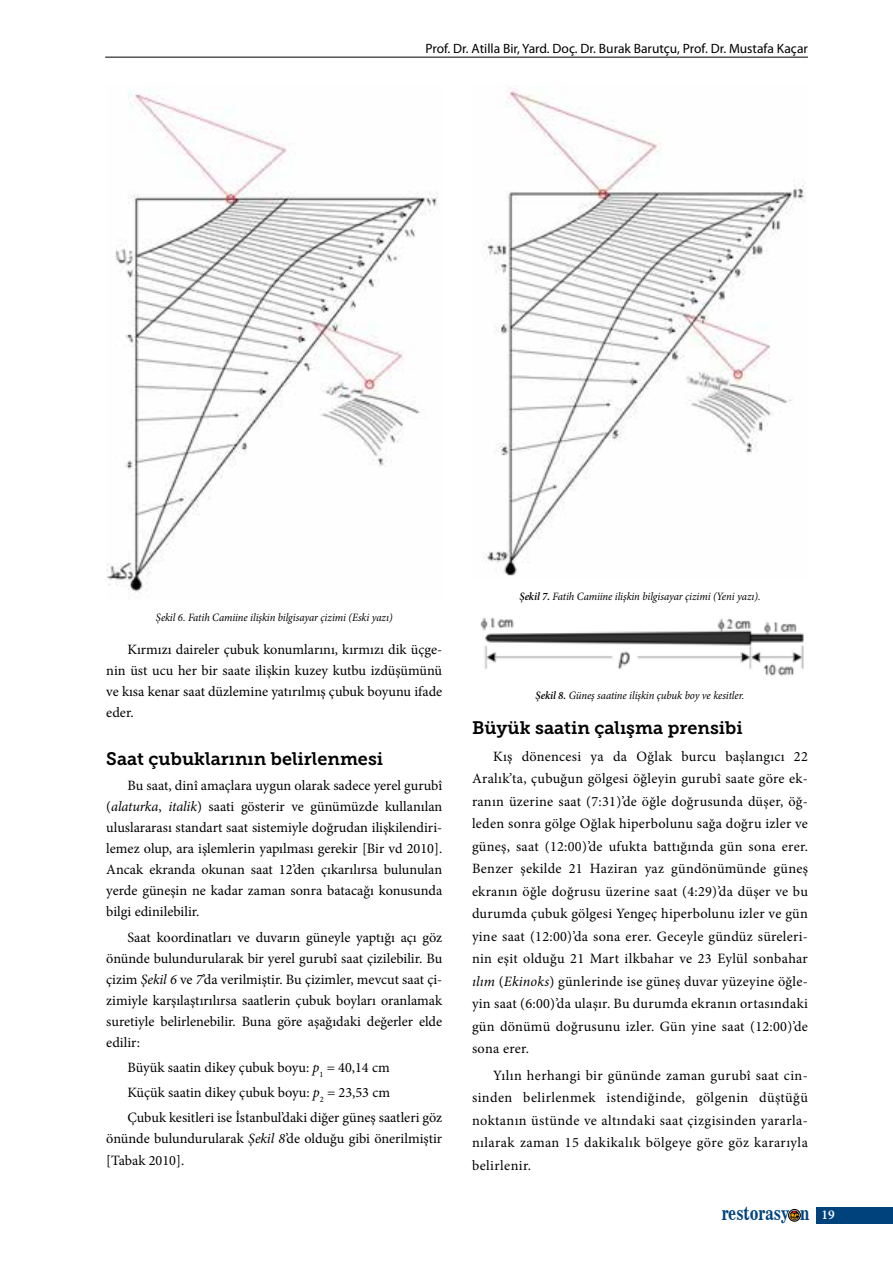
<style>
.page{position:relative;width:893px;height:1263px;background:#fff}
.page>*{position:absolute;margin:0;border:0;box-sizing:border-box;transform-origin:0 0}
.t1{font:18px "Museo Slab 700";color:#000}
.t2{font:17.7px "News 701 BT Bold A";color:#00437c;scale:.8 1}
.t3{font:14.25px/22.5px "Minion Pro";color:#000;text-align:justify}
.t4{font:13.5px "Myriad Pro";color:#000}
.t5{font:italic 11.25px "Minion Pro";letter-spacing:-.01em;color:#000;scale:.95 1}
.s1{font-style:italic}
.s2{font-weight:600}
.s3{font-family:"Minion Pro";font-weight:600;font-size:13.5px;color:#fff}
</style>
<div class="page">
<div style="left:788px;top:1209px;width:12px;height:12px;border:1px solid #000;border-radius:50%"></div>
<svg style="left:789px;top:1210px;width:11px;height:11px"></svg>
<div style="left:816px;top:1207px;width:77px;height:16px;background:#00437c"></div>
<hr style="left:105px;top:57px;width:703px;height:1px;background:#000">
<img style="left:106px;top:90px;width:332px;height:502px">
<img style="left:484px;top:85px;width:321px;height:491px">
<img style="left:480px;top:617px;width:324px;height:59px">
<p class="t4" style="left:425px;top:41px;width:384px">Prof. Dr. Atilla Bir, Yard. Doç. Dr. Burak Barutçu, Prof. Dr. Mustafa Kaçar</p>
<p class="t5" style="left:156px;top:610px;width:251px">Şekil 6. Fatih Camiine ilişkin bilgisayar çizimi (Eski yazı)</p>
<p class="t3" style="left:106px;top:639px;width:337px;line-height:21px;text-indent:21px">Kırmızı daireler çubuk konumlarını, kırmızı dik üçge&shy;nin üst ucu her bir saate ilişkin kuzey kutbu izdüşümünü ve kısa kenar saat düzlemine yatırılmış çubuk boyunu ifade eder.</p>
<p class="t1" style="left:106px;top:749px;width:278px">Saat çubuklarının belirlenmesi</p>
<p class="t3" style="left:106px;top:775px;width:337px;line-height:21px;text-indent:21px">Bu saat, dinî amaçlara uygun olarak sadece yerel gurubî (<span class="s1">alaturka</span>, <span class="s1">italik</span>) saati gösterir ve günümüzde kullanılan uluslararası standart saat sistemiyle doğrudan ilişkilendiri&shy;lemez olup, ara işlemlerin yapılması gerekir [Bir vd 2010].<br>Ancak ekranda okunan saat 12’den çıkarılırsa bulunulan yerde güneşin ne kadar zaman sonra batacağı konusunda bilgi edinilebilir.</p>
<p class="t3" style="left:106px;top:927px;width:337px;line-height:21px;text-indent:21px">Saat koordinatları ve duvarın güneyle yaptığı açı göz önünde bulundurularak bir yerel gurubî saat çizilebilir. Bu çizim <span class="s1">Şekil 6</span> ve <span class="s1">7</span>’da verilmiştir. Bu çizimler, mevcut saat çi&shy;zimiyle karşılaştırılırsa saatlerin çubuk boyları oranlamak suretiyle belirlenebilir. Buna göre aşağıdaki değerler elde edilir:</p>
<p class="t3" style="left:128px;top:1055px;width:316px;line-height:25.2px;text-align:left">Büyük saatin dikey çubuk boyu: <span class="s1">p</span><sub>1</sub> = 40,14 cm<br>Küçük saatin dikey çubuk boyu: <span class="s1">p</span><sub>2</sub> = 23,53 cm<br>Çubuk kesitleri ise İstanbul’daki diğer güneş saatleri göz</p>
<p class="t3" style="left:106px;top:1128px;width:337px;line-height:21px">önünde bulundurularak <span class="s1">Şekil 8</span>’de olduğu gibi önerilmiştir [Tabak 2010].</p>
<p class="t5" style="left:519px;top:589px;width:255px"><span class="s2">Şekil 7.</span> Fatih Camiine ilişkin bilgisayar çizimi (Yeni yazı).</p>
<p class="t5" style="left:535px;top:688px;width:221px"><span class="s2">Şekil 8.</span> Güneş saatine ilişkin çubuk boy ve kesitler.</p>
<p class="t1" style="left:472px;top:717px;width:272px">Büyük saatin çalışma prensibi</p>
<p class="t3" style="left:472px;top:745px;width:337px;text-indent:21px">Kış dönencesi ya da Oğlak burcu başlangıcı 22<br>Aralık’ta, çubuğun gölgesi öğleyin gurubî saate göre ek&shy;ranın üzerine saat (7:31)’de öğle doğrusunda düşer, öğ&shy;leden sonra gölge Oğlak hiperbolunu sağa doğru izler ve güneş, saat (12:00)’de ufukta battığında gün sona erer.<br>Benzer şekilde 21 Haziran yaz gündönümünde güneş ekranın öğle doğrusu üzerine saat (4:29)’da düşer ve bu durumda çubuk gölgesi Yengeç hiperbolunu izler ve gün yine saat (12:00)’da sona erer. Geceyle gündüz süreleri&shy;nin eşit olduğu 21 Mart ilkbahar ve 23 Eylül sonbahar <span class="s1">ılım</span> (<span class="s1">Ekinoks</span>) günlerinde ise güneş duvar yüzeyine öğle&shy;yin saat (6:00)’da ulaşır. Bu durumda ekranın ortasındaki gün dönümü doğrusunu izler. Gün yine saat (12:00)’de sona erer.</p>
<p class="t3" style="left:472px;top:1064px;width:337px;text-indent:21px">Yılın herhangi bir gününde zaman gurubî saat cin&shy;sinden belirlenmek istendiğinde, gölgenin düştüğü noktanın üstünde ve altındaki saat çizgisinden yararla&shy;nılarak zaman 15 dakikalık bölgeye göre göz kararıyla belirlenir.</p>
<p class="t2" style="left:722px;top:1203px;width:143px">restorasy n <span class="s3">19</span></p>
</div>
